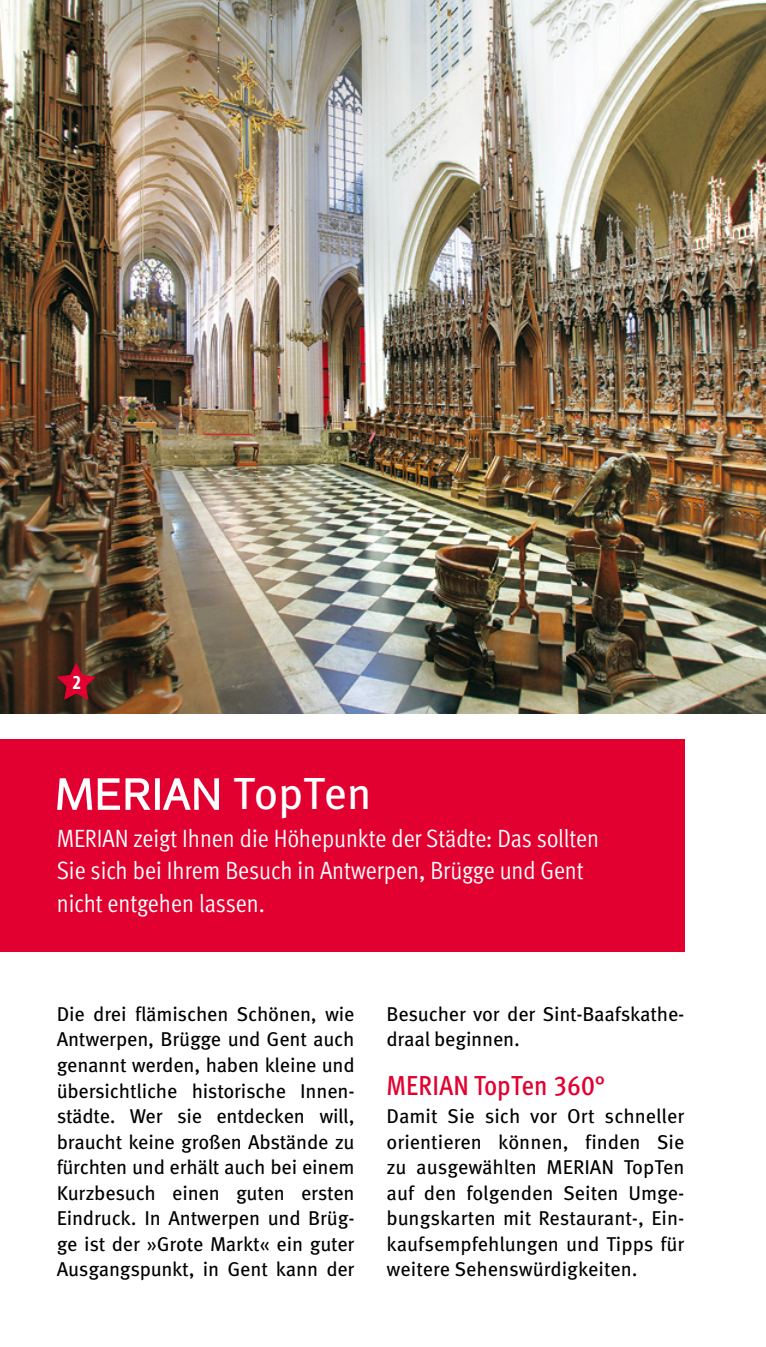
<style>
.page{position:relative;width:766px;height:1347px;background:#fff}
.page>*{position:absolute;margin:0;border:0;box-sizing:border-box;transform-origin:0 0}
.t1{font:45px "Meta OT";letter-spacing:-.01em;color:#fff}
.t2{font:500 27.5px "Meta Cond Pro";letter-spacing:.01em;color:#e20030}
.t3{font:25px/32.5px "Meta Pro Cond Norm";color:#fff}
.t4{font:20px/25.5px "Meta Pro";letter-spacing:-.01em;color:#000;text-align:justify}
.t5{font:700 condensed 20px "Myriad Pro";color:#fff}
</style>
<div class="page">
<img style="left:0;top:0;width:765px;height:714px">
<div style="left:0;top:739px;width:684px;height:213px;background:#e20030"></div>
<img style="left:58px;top:778px;width:160px;height:31px">
<svg style="left:57px;top:662px;width:39px;height:37px"></svg>
<p class="t5" style="left:73px;top:670px;width:9px">2</p>
<h1 class="t1" style="left:233px;top:766px;width:140px">TopTen</h1>
<p class="t3" style="left:57px;top:820px;width:543px">MERIAN zeigt Ihnen die Höhepunkte der Städte: Das sollten<br>Sie sich bei Ihrem Besuch in Antwerpen, Brügge und Gent nicht entgehen lassen.</p>
<p class="t4" style="left:57px;top:1000px;width:299px">Die drei flämischen Schönen, wie Antwerpen, Brügge und Gent auch genannt werden, haben kleine und übersichtliche historische Innen&shy;städte. Wer sie entdecken will, braucht keine großen Abstände zu fürchten und erhält auch bei einem Kurzbesuch einen guten ersten Eindruck. In Antwerpen und Brüg&shy;ge ist der »Grote Markt« ein guter Ausgangspunkt, in Gent kann der</p>
<p class="t4" style="left:386px;top:999px;width:299px">Besucher vor der Sint-Baafskathe&shy;draal beginnen.</p>
<h2 class="t2" style="left:386px;top:1068px;width:220px">MERIAN TopTen 360°</h2>
<p class="t4" style="left:386px;top:1102px;width:299px">Damit Sie sich vor Ort schneller orientieren können, finden Sie zu ausgewählten MERIAN TopTen auf den folgenden Seiten Umge&shy;bungskarten mit Restaurant-, Ein&shy;kaufsempfehlungen und Tipps für weitere Sehenswürdigkeiten.</p>
</div>
